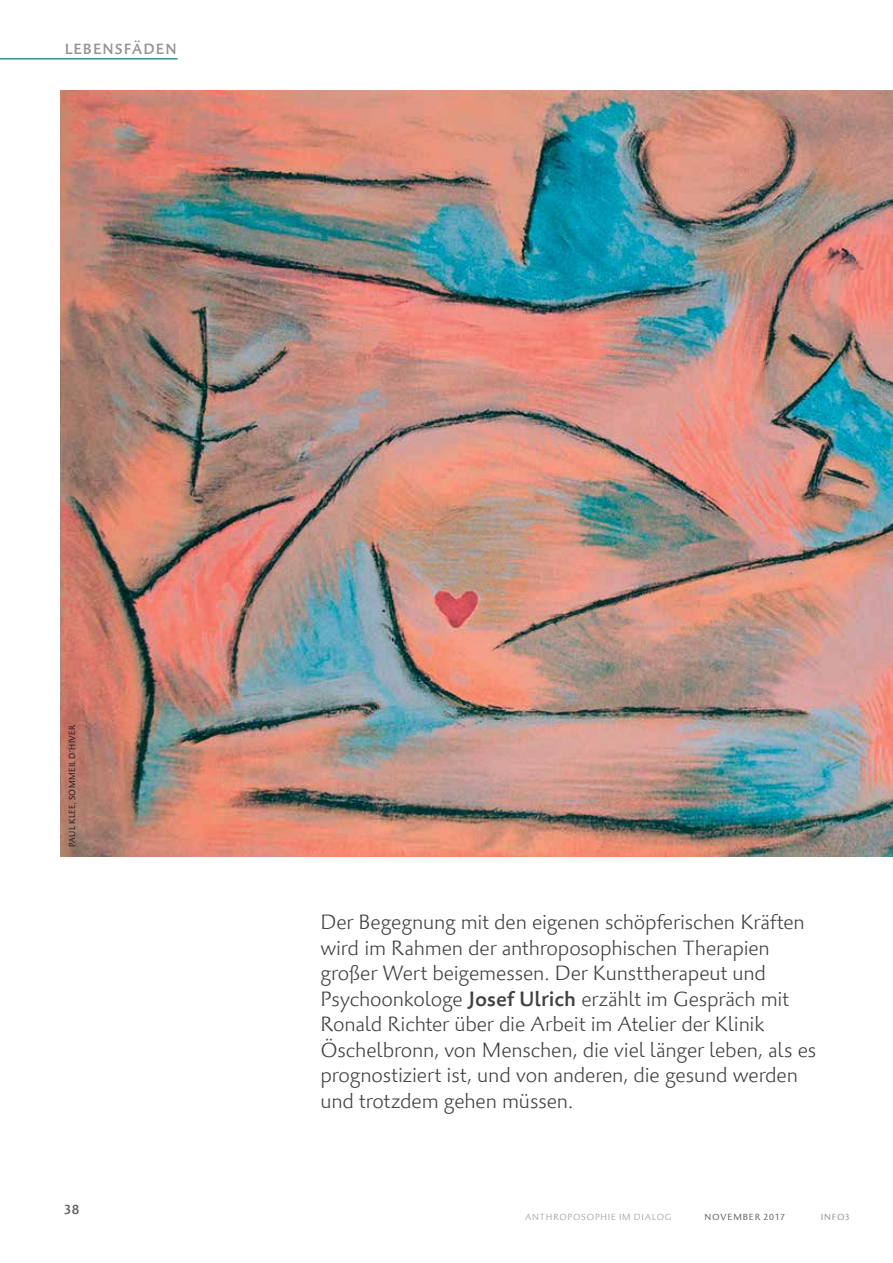
<style>
.page{position:relative;width:893px;height:1263px;background:#fff}
.page>*{position:absolute;margin:0;border:0;box-sizing:border-box;transform-origin:0 0}
.t1{font:300 21px/25.5px "Palatino Sans Com";letter-spacing:-.005em;color:#414042}
.t2{font:500 15px "Palatino Sans Com";letter-spacing:.07em;color:#939598}
.t3{font:500 13.5px "Palatino Sans Com";color:#636466}
.t4{font:9px "Palatino Sans Com";letter-spacing:.045em;color:#231f20;scale:.9 1}
.t5{font:300 9px "Palatino Sans Com";letter-spacing:.085em;color:#939598}
.t6{font:9px "Palatino Sans Com";letter-spacing:.095em;color:#636466}
.t7{font:9px "Palatino Sans Com";letter-spacing:.095em;color:#939598}
.s1{font-weight:500}
</style>
<div class="page">
<hr style="left:0;top:58px;width:178px;height:2px;background:#378f9f">
<img style="left:61px;top:90px;width:832px;height:766px">
<p class="t2" style="left:64px;top:40px;width:114px">LEBENSFÄDEN</p>
<p class="t4" style="left:66px;top:847px;width:138px;rotate:-90deg">PAUL KLEE, SOMMEIL D‘HIVER</p>
<p class="t3" style="left:64px;top:1201px;width:17px">38</p>
<p class="t1" style="left:320px;top:910px;width:498px">Der Begegnung mit den eigenen schöpferischen Kräften wird im Rahmen der anthroposophischen Therapien großer Wert beigemessen. Der Kunsttherapeut und Psychoonkologe <span class="s1">Josef Ulrich</span> erzählt im Gespräch mit Ronald Richter über die Arbeit im Atelier der Klinik Öschelbronn, von Menschen, die viel länger leben, als es prognostiziert ist, und von anderen, die gesund werden und trotzdem gehen müssen.</p>
<p class="t5" style="left:525px;top:1211px;width:148px">ANTHROPOSOPHIE IM DIALOG</p>
<p class="t6" style="left:704px;top:1211px;width:82px">NOVEMBER 2017</p>
<p class="t7" style="left:821px;top:1211px;width:31px">INFO3</p>
</div>
